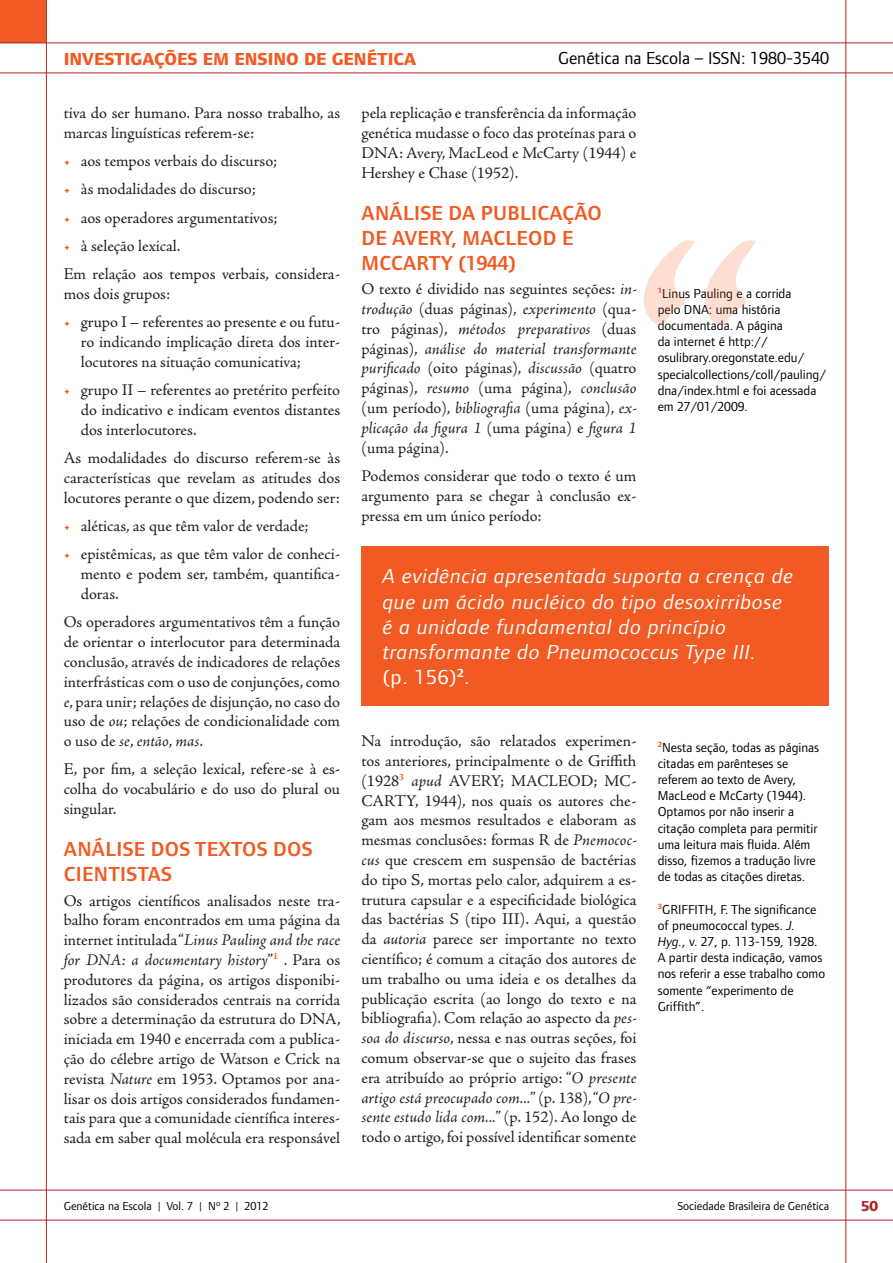
<style>
.page{position:relative;width:893px;height:1263px;background:#fff}
.page>*{position:absolute;margin:0;border:0;box-sizing:border-box;transform-origin:0 0}
.t1{font:italic 21px/25.2px "Foundry Form Sans";letter-spacing:.03em;color:#fff;scale:1.04 1}
.t2{font:600 21px/25.2px "Foundry Form Sans";letter-spacing:.015em;color:#f15a22}
.t3{font:800 18px "Foundry Form Sans";color:#f15a22}
.t4{font:18px "Foundry Form Sans";color:#000}
.t5{font:16.5px/19.8px "Adobe Jenson Pro";color:#231f20;text-align:justify}
.t6{font:800 15px "Foundry Form Sans";color:#b22328}
.t7{font:13.5px/16.2px "Foundry Form Sans";color:#000}
.t8{font:12px "Foundry Form Sans";color:#000}
.s1{color:#f15a22}
.s2{font-style:italic}
.s3{font-style:normal}
</style>
<div class="page">
<div style="left:361px;top:546px;width:468px;height:159px;background:#f15a22"></div>
<svg style="left:644px;top:240px;width:112px;height:85px"></svg>
<div style="left:0;top:0;width:46px;height:43px;background:#f15a22"></div>
<hr style="left:46px;top:0;width:1px;height:1263px;background:#b22328">
<hr style="left:845px;top:0;width:1px;height:1263px;background:#b22328">
<hr style="left:0;top:1190px;width:893px;height:1px;background:#b22328">
<hr style="left:0;top:1220px;width:893px;height:1px;background:#b22328">
<hr style="left:0;top:43px;width:893px;height:1px;background:#b22328">
<hr style="left:0;top:73px;width:893px;height:1px;background:#b22328">
<p class="t3" style="left:64px;top:49px;width:354px">INVESTIGAÇÕES EM ENSINO DE GENÉTICA</p>
<p class="t4" style="left:558px;top:48px;width:273px">Genética na Escola – ISSN: 1980-3540</p>
<p class="t5" style="left:64px;top:103px;width:278px">tiva do ser humano. Para nosso trabalho, as marcas linguísticas referem-se:</p>
<p class="t5" style="left:64px;top:151px;width:215px"><span class="s1">•</span> aos tempos verbais do discurso;</p>
<p class="t5" style="left:64px;top:180px;width:194px"><span class="s1">•</span> às modalidades do discurso;</p>
<p class="t5" style="left:64px;top:208px;width:215px"><span class="s1">•</span> aos operadores argumentativos;</p>
<p class="t5" style="left:64px;top:232px;width:278px;line-height:28.3px"><span class="s1">•</span> à seleção lexical.<br>Em relação aos tempos verbais, considera-</p>
<p class="t5" style="left:64px;top:284px;width:108px">mos dois grupos:</p>
<p class="t5" style="left:81px;top:313px;width:261px;text-indent:-17px"><span class="s1">•</span> grupo I – referentes ao presente e ou futu&shy;ro indicando implicação direta dos inter&shy;locutores na situação comunicativa;</p>
<p class="t5" style="left:81px;top:380px;width:261px;text-indent:-17px"><span class="s1">•</span> grupo II – referentes ao pretérito perfeito do indicativo e indicam eventos distantes dos interlocutores.</p>
<p class="t5" style="left:64px;top:448px;width:278px">As modalidades do discurso referem-se às características que revelam as atitudes dos locutores perante o que dizem, podendo ser:</p>
<p class="t5" style="left:64px;top:516px;width:246px"><span class="s1">•</span> aléticas, as que têm valor de verdade;</p>
<p class="t5" style="left:81px;top:545px;width:261px;text-indent:-17px"><span class="s1">•</span> epistêmicas, as que têm valor de conheci&shy;mento e podem ser, também, quantifica&shy;doras.</p>
<p class="t5" style="left:64px;top:612px;width:278px">Os operadores argumentativos têm a função de orientar o interlocutor para determinada conclusão, através de indicadores de relações interfrásticas com o uso de conjunções, como <span class="s2">e</span>, para unir; relações de disjunção, no caso do uso de <span class="s2">ou</span>; relações de condicionalidade com o uso de <span class="s2">se</span>, <span class="s2">então</span>, <span class="s2">mas</span>.</p>
<p class="t5" style="left:64px;top:760px;width:278px">E, por fim, a seleção lexical, refere-se à es&shy;colha do vocabulário e do uso do plural ou singular.</p>
<p class="t2" style="left:64px;top:836px;width:250px">ANÁLISE DOS TEXTOS DOS<br>CIENTISTAS</p>
<p class="t5" style="left:64px;top:891px;width:278px">Os artigos científicos analisados neste tra&shy;balho foram encontrados em uma página da internet intitulada “<span class="s2">Linus Pauling and the race for DNA: a documentary history</span>”<sup>1</sup> . Para os produtores da página, os artigos disponibi&shy;lizados são considerados centrais na corrida sobre a determinação da estrutura do DNA, iniciada em 1940 e encerrada com a publica&shy;ção do célebre artigo de Watson e Crick na revista <span class="s2">Nature</span> em 1953. Optamos por ana&shy;lisar os dois artigos considerados fundamen&shy;tais para que a comunidade científica interes&shy;sada em saber qual molécula era responsável</p>
<p class="t5" style="left:361px;top:103px;width:276px">pela replicação e transferência da informação genética mudasse o foco das proteínas para o DNA: Avery, MacLeod e McCarty (1944) e Hershey e Chase (1952).</p>
<p class="t2" style="left:362px;top:200px;width:242px">ANÁLISE DA PUBLICAÇÃO<br>DE AVERY, MACLEOD E<br>MCCARTY (1944)</p>
<p class="t5" style="left:361px;top:279px;width:276px">O texto é dividido nas seguintes seções: <span class="s2">in&shy;trodução</span> (duas páginas), <span class="s2">experimento</span> (qua&shy;tro páginas), <span class="s2">métodos preparativos</span> (duas páginas), <span class="s2">análise do material transformante purificado</span> (oito páginas), <span class="s2">discussão</span> (quatro páginas), <span class="s2">resumo</span> (uma página), <span class="s2">conclusão </span>(um período), <span class="s2">bibliografia</span> (uma página), <span class="s2">ex&shy;plicação da figura 1</span> (uma página) e <span class="s2">figura 1 </span>(uma página).</p>
<p class="t5" style="left:361px;top:466px;width:277px">Podemos considerar que todo o texto é um argumento para se chegar à conclusão ex&shy;pressa em um único período:</p>
<p class="t7" style="left:658px;top:285px;width:170px"><sup>1</sup>Linus Pauling e a corrida<br>pelo DNA: uma história documentada. A página<br>da internet é http:// osulibrary.oregonstate.edu/ specialcollections/coll/pauling/ dna/index.html e foi acessada em 27/01/2009.</p>
<p class="t1" style="left:383px;top:564px;width:397px">A evidência apresentada suporta a crença de que um ácido nucléico do tipo desoxirribose é a unidade fundamental do princípio transformante do Pneumococcus Type III.<br><span class="s3">(p. 156)</span><sup>2</sup><span class="s3">.</span></p>
<p class="t5" style="left:361px;top:731px;width:276px">Na introdução, são relatados experimen&shy;tos anteriores, principalmente o de Griffith (1928<sup>3</sup> <span class="s2">apud</span> AVERY; MACLEOD; MC-CARTY, 1944), nos quais os autores che&shy;gam aos mesmos resultados e elaboram as mesmas conclusões: formas R de <span class="s2">Pnemococ&shy;cus</span> que crescem em suspensão de bactérias do tipo S, mortas pelo calor, adquirem a es&shy;trutura capsular e a especificidade biológica das bactérias S (tipo III). Aqui, a questão da <span class="s2">autoria</span> parece ser importante no texto científico; é comum a citação dos autores de um trabalho ou uma ideia e os detalhes da publicação escrita (ao longo do texto e na bibliografia). Com relação ao aspecto da <span class="s2">pes&shy;soa do discurso</span>, nessa e nas outras seções, foi comum observar-se que o sujeito das frases era atribuído ao próprio artigo: “<span class="s2">O presente artigo está preocupado com...</span>” (p. 138), “<span class="s2">O pre&shy;sente estudo lida com...</span>” (p. 152). Ao longo de todo o artigo, foi possível identificar somente</p>
<p class="t7" style="left:658px;top:739px;width:163px"><sup>2</sup>Nesta seção, todas as páginas citadas em parênteses se referem ao texto de Avery,<br>MacLeod e McCarty (1944).<br>Optamos por não inserir a citação completa para permitir uma leitura mais fluida. Além disso, fizemos a tradução livre de todas as citações diretas.</p>
<p class="t7" style="left:658px;top:901px;width:169px"><sup>3</sup>GRIFFITH, F. The significance of pneumococcal types. <span class="s2">J.<br>Hyg.</span>, v. 27, p. 113-159, 1928.<br>A partir desta indicação, vamos nos referir a esse trabalho como somente “experimento de<br>Griffith”.</p>
<p class="t8" style="left:64px;top:1199px;width:206px">Genética na Escola | Vol. 7 | Nº 2 | 2012</p>
<p class="t8" style="left:677px;top:1199px;width:153px">Sociedade Brasileira de Genética</p>
<p class="t6" style="left:861px;top:1197px;width:19px">50</p>
</div>
